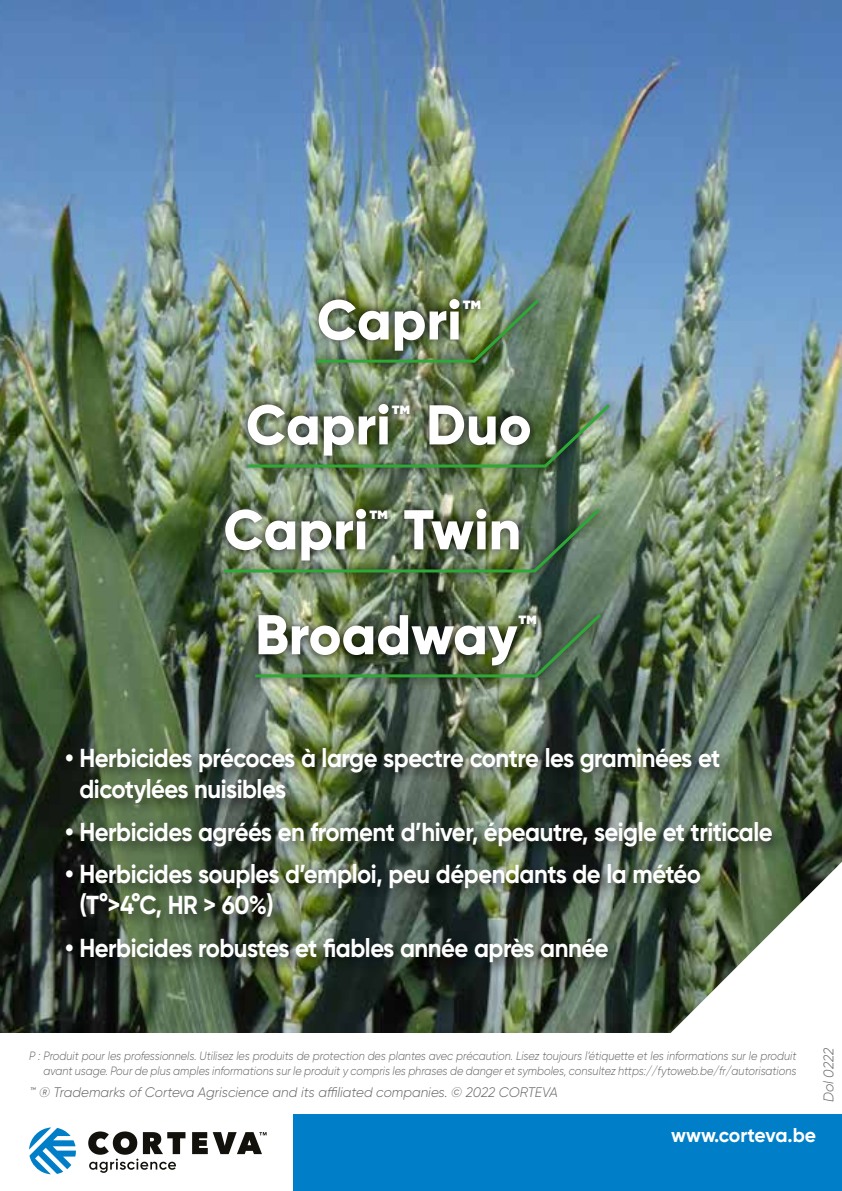
<style>
.page{position:relative;width:842px;height:1191px;background:#fff}
.page>*{position:absolute;margin:0;border:0;box-sizing:border-box;transform-origin:0 0}
.t1{font:800 55.8px "Gilroy";color:#fff}
.t2{font:700 26px/31.2px "Gilroy";letter-spacing:-.02em;color:#fff;scale:.92 1}
.t3{font:700 20px "Gilroy";color:#fff}
.t4{font:italic 300 14px "Gilroy";letter-spacing:-.01em;color:#646363}
.t5{font:italic 300 13.8px "Gilroy";color:#646363}
.t6{font:italic 300 12px/14.4px "Gilroy";color:#646363;text-align:right;scale:.9 1}
</style>
<div class="page">
<img style="left:0;top:0;width:842px;height:1032px">
<svg style="left:670px;top:861px;width:172px;height:172px"></svg>
<div style="left:61px;top:742px;width:727px;height:235px;background:#000;opacity:.5"></div>
<svg style="left:29px;top:1127px;width:47px;height:47px"></svg>
<svg style="left:192px;top:1132px;width:75px;height:22px"></svg>
<svg style="left:88px;top:1131px;width:97px;height:41px"></svg>
<div style="left:294px;top:1114px;width:548px;height:77px;background:#007fc8"></div>
<div style="left:215px;top:290px;width:404px;height:397px;background:#000;opacity:.85"></div>
<img style="left:314px;top:296px;width:228px;height:68px">
<img style="left:245px;top:401px;width:368px;height:68px">
<img style="left:221px;top:506px;width:382px;height:68px">
<img style="left:252px;top:611px;width:352px;height:68px">
<h1 class="t1" style="left:317px;top:285px;width:166px">Capri<sup>™</sup></h1>
<h1 class="t1" style="left:246px;top:390px;width:287px">Capri<sup>™</sup> Duo</h1>
<h1 class="t1" style="left:224px;top:494px;width:299px">Capri<sup>™</sup> Twin</h1>
<h1 class="t1" style="left:255px;top:599px;width:284px">Broadway<sup>™</sup></h1>
<h2 class="t2" style="left:79px;top:742px;width:698px;text-indent:-14px">• Herbicides précoces à large spectre contre les graminées et dicotylées nuisibles</h2>
<h2 class="t2" style="left:65px;top:816px;width:770px">• Herbicides agréés en froment d’hiver, épeautre, seigle et triticale</h2>
<h2 class="t2" style="left:79px;top:858px;width:677px;text-indent:-14px">• Herbicides souples d’emploi, peu dépendants de la météo (T°&gt;4°C, HR &gt; 60%)</h2>
<h2 class="t2" style="left:65px;top:932px;width:592px">• Herbicides robustes et fiables année après année</h2>
<p class="t4" style="left:820px;top:1102px;width:56px;rotate:-90deg">Dol 0222</p>
<p class="t6" style="left:29px;top:1048px;width:854px">P : Produit pour les professionnels. Utilisez les produits de protection des plantes avec précaution. Lisez toujours l’étiquette et les informations sur le produit avant usage. Pour de plus amples informations sur le produit y compris les phrases de danger et symboles, consultez https://fytoweb.be/fr/autorisations</p>
<p class="t5" style="left:29px;top:1083px;width:530px">™ ® Trademarks of Corteva Agriscience and its affiliated companies. © 2022 CORTEVA</p>
<h3 class="t3" style="left:671px;top:1122px;width:146px">www.corteva.be</h3>
</div>
